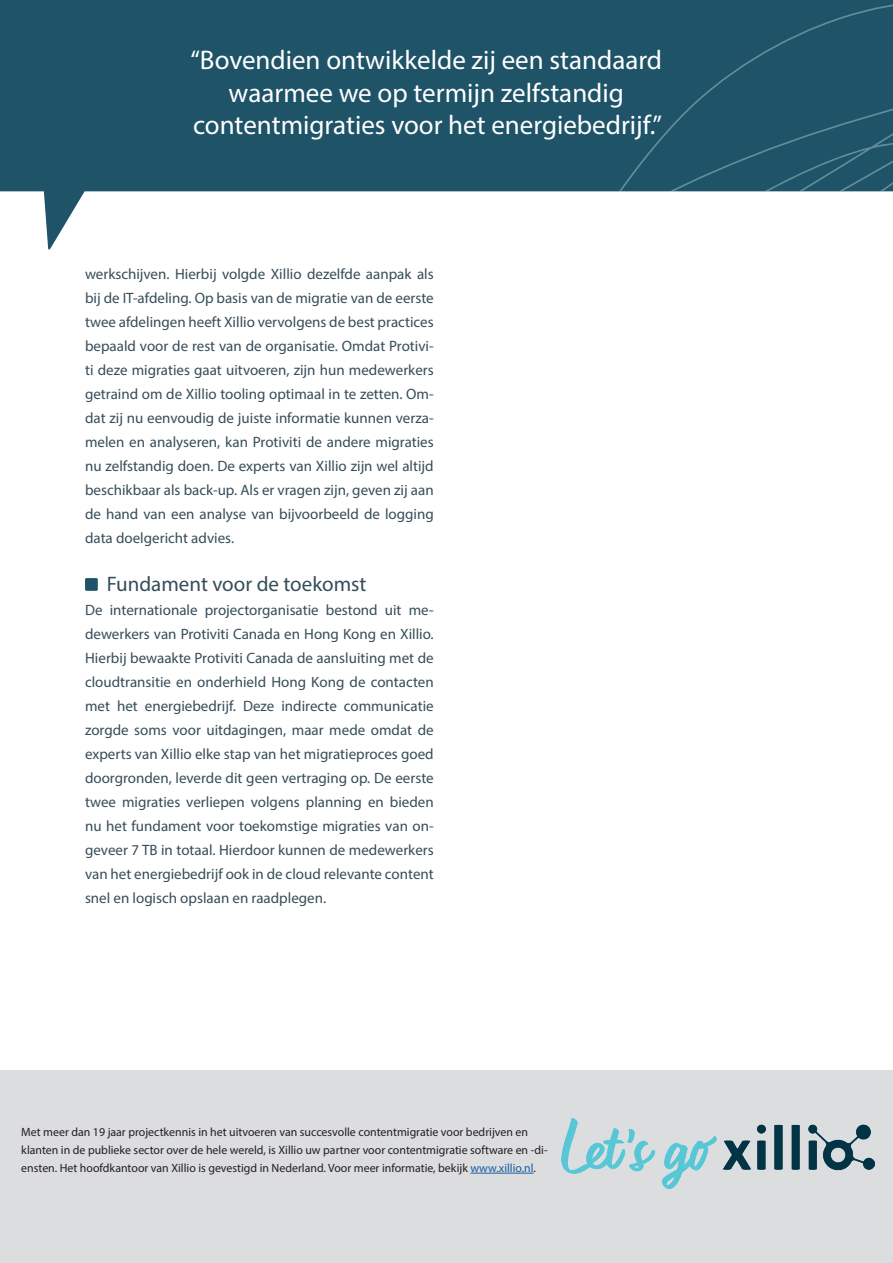
<style>
.page{position:relative;width:893px;height:1263px;background:#fff}
.page>*{position:absolute;margin:0;border:0;box-sizing:border-box;transform-origin:0 0}
.t1{font:27px/32.4px "Myriad Pro";color:#fff;text-align:center}
.t2{font:21px "Myriad Pro";color:#364d59}
.t3{font:15px/24px "Myriad Pro";color:#364d59;text-align:justify}
.t4{font:12px/18px "Myriad Pro";color:#231f20}
.s1{color:#175d9e}
</style>
<div class="page">
<div style="left:0;top:1070px;width:893px;height:193px;background:#dcdddf"></div>
<img style="left:561px;top:1118px;width:313px;height:70px">
<svg style="left:0;top:0;width:893px;height:250px"></svg>
<hr style="left:470px;top:1173px;width:63px;height:1px;background:#175d9e">
<div style="left:85px;top:578px;width:13px;height:13px;background:#1e5368"></div>
<div style="left:178px;top:0;width:715px;height:191px;background:#1e5368"></div>
<h1 class="t1" style="left:190px;top:43px;width:473px">“Bovendien ontwikkelde zij een standaard waarmee we op termijn zelfstandig contentmigraties voor het energiebedrijf.”</h1>
<p class="t3" style="left:85px;top:262px;width:350px">werkschijven. Hierbij volgde Xillio dezelfde aanpak als bij de IT-afdeling. Op basis van de migratie van de eerste twee afdelingen heeft Xillio vervolgens de best practices bepaald voor de rest van de organisatie. Omdat Protivi&shy;ti deze migraties gaat uitvoeren, zijn hun medewerkers getraind om de Xillio tooling optimaal in te zetten. Om&shy;dat zij nu eenvoudig de juiste informatie kunnen verza&shy;melen en analyseren, kan Protiviti de andere migraties nu zelfstandig doen. De experts van Xillio zijn wel altijd beschikbaar als back-up. Als er vragen zijn, geven zij aan de hand van een analyse van bijvoorbeeld de logging data doelgericht advies.</p>
<h2 class="t2" style="left:107px;top:571px;width:261px">Fundament voor de toekomst</h2>
<p class="t3" style="left:85px;top:598px;width:350px">De internationale projectorganisatie bestond uit me&shy;dewerkers van Protiviti Canada en Hong Kong en Xillio.<br>Hierbij bewaakte Protiviti Canada de aansluiting met de cloudtransitie en onderhield Hong Kong de contacten met het energiebedrijf. Deze indirecte communicatie zorgde soms voor uitdagingen, maar mede omdat de experts van Xillio elke stap van het migratieproces goed doorgronden, leverde dit geen vertraging op. De eerste twee migraties verliepen volgens planning en bieden nu het fundament voor toekomstige migraties van on&shy;geveer 7 TB in totaal. Hierdoor kunnen de medewerkers van het energiebedrijf ook in de cloud relevante content snel en logisch opslaan en raadplegen.</p>
<p class="t4" style="left:21px;top:1123px;width:528px">Met meer dan 19 jaar projectkennis in het uitvoeren van succesvolle contentmigratie voor bedrijven en klanten in de publieke sector over de hele wereld, is Xillio uw partner voor contentmigratie software en -di&shy;ensten. Het hoofdkantoor van Xillio is gevestigd in Nederland. Voor meer informatie, bekijk <span class="s1">www.xillio.nl</span>.</p>
</div>
